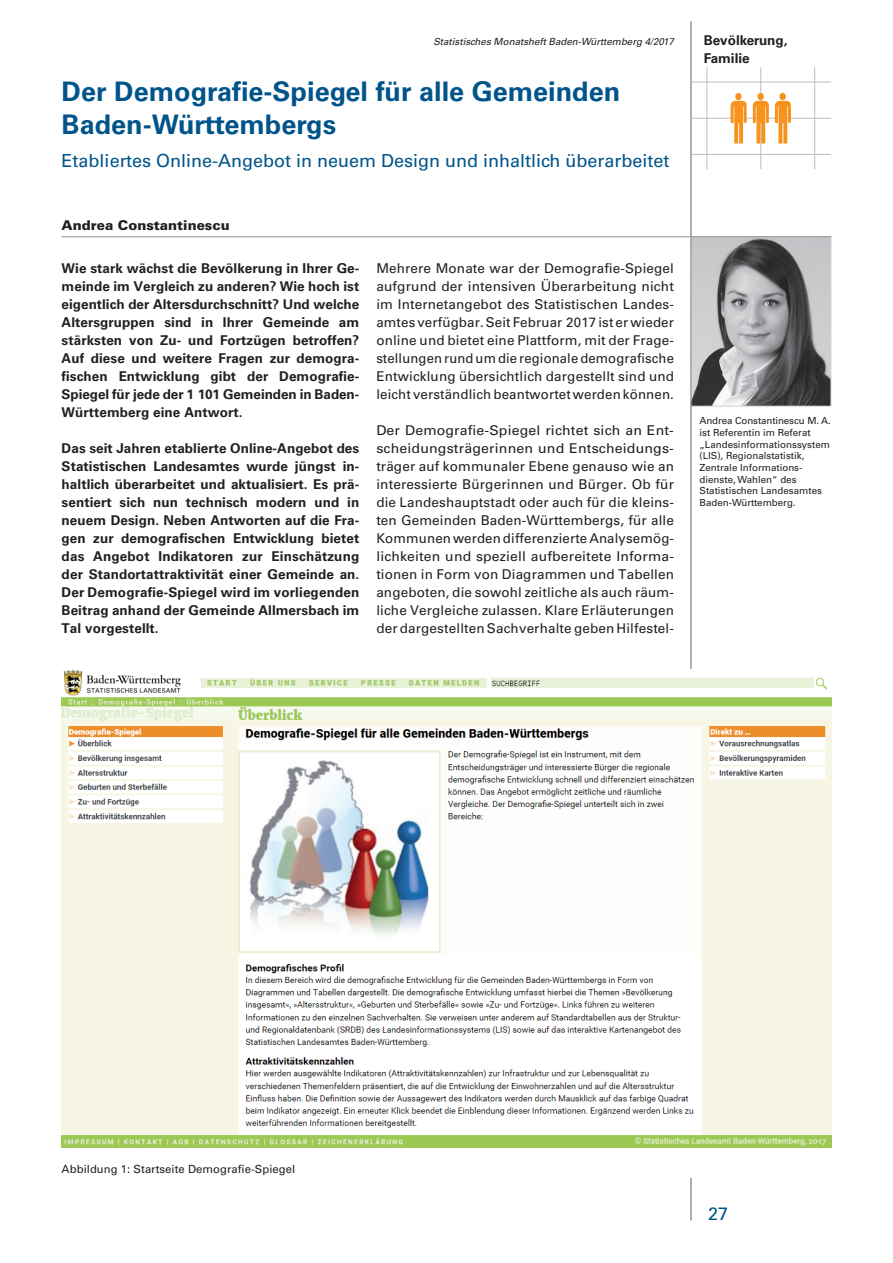
<style>
.page{position:relative;width:893px;height:1263px;background:#fff}
.page>*{position:absolute;margin:0;border:0;box-sizing:border-box;transform-origin:0 0}
.t1{font:700 27px/33px "Univers";color:#01548a}
.t2{font:18px "Univers";color:#01548a}
.t3{font:700 13.5px/18px "Univers";letter-spacing:.005em;color:#231f20;text-align:justify}
.t4{font:13.5px/18px "Univers";letter-spacing:.01em;color:#231f20;text-align:justify;scale:1.04 1}
.t5{font:13.5px/18px "Univers";letter-spacing:.01em;color:#231f20;text-align:justify}
.t6{font:900 13.5px "Univers";color:#231f20}
.t7{font:11.25px "Univers";letter-spacing:.005em;color:#231f20}
.t8{font:9.75px/11.7px "Univers";color:#231f20}
.t9{font:italic 9.75px "Univers";color:#231f20}
</style>
<div class="page">
<img style="left:693px;top:238px;width:136px;height:166px">
<div style="left:691px;top:236px;width:140px;height:170px;border:1px solid #d1d2d4"></div>
<hr style="left:62px;top:236px;width:769px;height:1px;background:#939598">
<hr style="left:691px;top:21px;width:1px;height:1199px;background:#939598">
<hr style="left:691px;top:82px;width:140px;height:1px;background:#bcbdc0">
<hr style="left:691px;top:118px;width:140px;height:1px;background:#bcbdc0">
<hr style="left:691px;top:154px;width:140px;height:1px;background:#bcbdc0">
<hr style="left:707px;top:67px;width:1px;height:102px;background:#bcbdc0">
<hr style="left:760px;top:67px;width:1px;height:102px;background:#bcbdc0">
<hr style="left:814px;top:67px;width:1px;height:102px;background:#bcbdc0">
<svg style="left:730px;top:93px;width:17px;height:51px"></svg>
<svg style="left:775px;top:93px;width:16px;height:51px"></svg>
<svg style="left:753px;top:93px;width:16px;height:51px"></svg>
<div style="left:62px;top:1148px;width:769px;height:29px;background:#fff"></div>
<img style="left:62px;top:669px;width:769px;height:478px">
<p class="t9" style="left:433px;top:35px;width:242px">Statistisches Monatsheft Baden-Württemberg 4/2017</p>
<p class="t3" style="left:704px;top:31px;width:85px">Bevölkerung,<br>Familie</p>
<h1 class="t1" style="left:62px;top:75px;width:560px">Der Demografie-Spiegel für alle Gemeinden<br>Baden-Württembergs</h1>
<h2 class="t2" style="left:62px;top:150px;width:609px">Etabliertes Online-Angebot in neuem Design und inhaltlich überarbeitet</h2>
<p class="t6" style="left:62px;top:216px;width:170px">Andrea Constantinescu</p>
<p class="t3" style="left:62px;top:259px;width:299px">Wie stark wächst die Bevölkerung in Ihrer Ge&shy;meinde im Vergleich zu anderen? Wie hoch ist eigentlich der Altersdurchschnitt? Und welche Altersgruppen sind in Ihrer Gemeinde am stärksten von Zu- und Fortzügen betroffen?<br>Auf diese und weitere Fragen zur demogra&shy;fischen Entwicklung gibt der Demografie-Spiegel für jede der 1 101 Gemeinden in Baden-Württemberg eine Antwort.</p>
<p class="t3" style="left:62px;top:439px;width:299px">Das seit Jahren etablierte Online-Angebot des Statistischen Landesamtes wurde jüngst in&shy;haltlich überarbeitet und aktualisiert. Es prä&shy;sentiert sich nun technisch modern und in neuem Design. Neben Antworten auf die Fra&shy;gen zur demografischen Entwicklung bietet das Angebot Indikatoren zur Einschätzung der Standortattraktivität einer Gemeinde an.<br>Der Demografie-Spiegel wird im vorliegenden Beitrag anhand der Gemeinde Allmersbach im Tal vorgestellt.</p>
<p class="t5" style="left:376px;top:259px;width:299px">Mehrere Monate war der Demografie-Spiegel aufgrund der intensiven Überarbeitung nicht im Internetangebot des Statistischen Landes&shy;amtes verfügbar. Seit Februar 2017 ist er wieder online und bietet eine Plattform, mit der Frage&shy;stellungen rund um die regionale demografische Entwicklung übersichtlich dargestellt sind und leicht verständlich beantwortet werden können.</p>
<p class="t4" style="left:376px;top:421px;width:288px">Der Demografie-Spiegel richtet sich an Ent&shy;scheidungsträgerinnen und Entscheidungs&shy;träger auf kommunaler Ebene genauso wie an interessierte Bürgerinnen und Bürger. Ob für die Landeshauptstadt oder auch für die kleins&shy;ten Gemeinden Baden-Württembergs, für alle Kommunen werden differenzierte Analysemög&shy;lichkeiten und speziell aufbereitete Informa&shy;tionen in Form von Diagrammen und Tabellen angeboten, die sowohl zeitliche als auch räum&shy;liche Vergleiche zulassen. Klare Erläuterungen der dargestellten Sachverhalte geben Hilfestel-</p>
<p class="t8" style="left:699px;top:415px;width:133px">Andrea Constantinescu M. A. ist Referentin im Referat „Landesinformationssystem (LIS), Regionalstatistik,<br>Zentrale Informations&shy;dienste, Wahlen“ des<br>Statistischen Landesamtes<br>Baden-Württemberg.</p>
<p class="t7" style="left:62px;top:1162px;width:235px">Abbildung 1: Startseite Demografie-Spiegel</p>
<h2 class="t2" style="left:708px;top:1203px;width:22px">27</h2>
</div>
